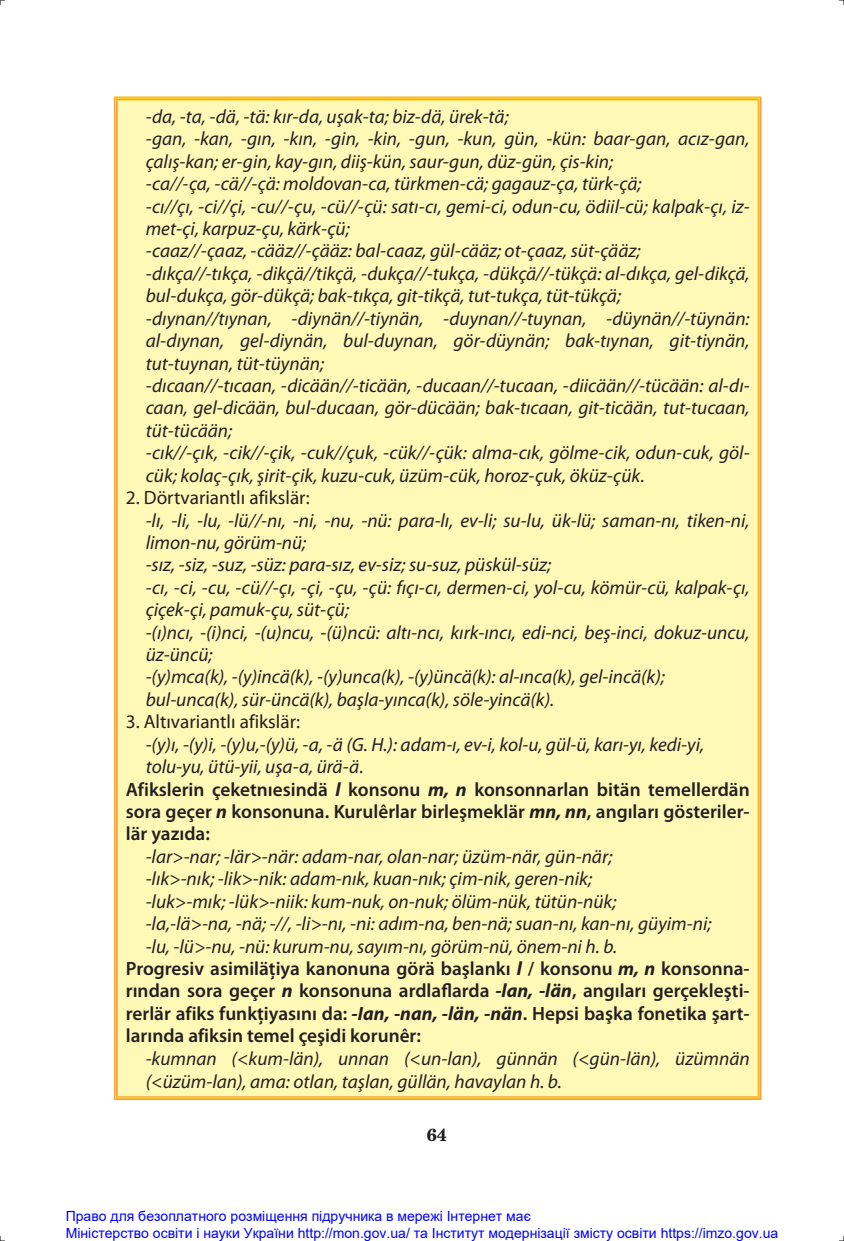
<style>
.page{position:relative;width:844px;height:1241px;background:#fff}
.page>*{position:absolute;margin:0;border:0;box-sizing:border-box;transform-origin:0 0}
.t1{font:italic 19.25px/22.4px "Myriad Pro";color:#231f20}
.t2{font:600 19.25px "Myriad Pro";color:#231f20}
.t3{font:19.25px "Myriad Pro";color:#231f20}
.t4{font:700 17.5px "Te X Gyre Schola";color:#231f20}
.t5{font:14px/16.8px "Arial";color:#00f}
.s1{font-style:normal}
.s2{font-weight:700;font-style:italic}
</style>
<div class="page">
<div style="left:116px;top:98px;width:643px;height:1000px;background:#fff9b8"></div>
<hr style="left:114px;top:97px;width:647px;height:3px;background:#fff101">
<hr style="left:114px;top:100px;width:4px;height:996px;background:#fff101">
<hr style="left:757px;top:100px;width:4px;height:996px;background:#fbbc2a">
<hr style="left:114px;top:1096px;width:647px;height:3px;background:#fff101">
<hr style="left:114px;top:97px;width:647px;height:1px;background:#f99f42">
<hr style="left:116px;top:98px;width:642px;height:2px;background:#f99f42">
<hr style="left:114px;top:97px;width:1px;height:1001px;background:#f99f42">
<hr style="left:116px;top:100px;width:2px;height:996px;background:#f99f42">
<hr style="left:757px;top:100px;width:1px;height:996px;background:#f99f42">
<hr style="left:759px;top:97px;width:2px;height:1001px;background:#f99f42">
<hr style="left:116px;top:1096px;width:642px;height:1px;background:#f99f42">
<hr style="left:114px;top:1098px;width:647px;height:1px;background:#f99f42">
<p class="t1" style="left:146px;top:105px;width:605px">-da, -ta, -dä, -tä: kır-da, uşak-ta; biz-dä, ürek-tä;<br>-gan, -kan, -gın, -kın, -gin, -kin, -gun, -kun, gün, -kün: baar-gan, acız-gan, çalış-kan; er-gin, kay-gın, diiş-kün, saur-gun, düz-gün, çis-kin;<br>-ca//-ça, -cä//-çä: moldovan-ca, türkmen-cä; gagauz-ça, türk-çä;<br>-cı//çı, -ci//çi, -cu//-çu, -cü//-çü: satı-cı, gemi-ci, odun-cu, ödiil-cü; kalpak-çı, iz&shy;met-çi, karpuz-çu, kärk-çü;<br>-caaz//-çaaz, -cääz//-çääz: bal-caaz, gül-cääz; ot-çaaz, süt-çääz; -dıkça//-tıkça, -dikçä//tikçä, -dukça//-tukça, -dükçä//-tükçä: al-dıkça, gel-dikçä, bul-dukça, gör-dükçä; bak-tıkça, git-tikçä, tut-tukça, tüt-tükçä; -dıynan//tıynan, -diynän//-tiynän, -duynan//-tuynan, -düynän//-tüynän: al-dıynan, gel-diynän, bul-duynan, gör-düynän; bak-tıynan, git-tiynän, tut-tuynan, tüt-tüynän;<br>-dıcaan//-tıcaan, -dicään//-ticään, -ducaan//-tucaan, -diicään//-tücään: al-dı&shy;caan, gel-dicään, bul-ducaan, gör-dücään; bak-tıcaan, git-ticään, tut-tucaan, tüt-tücään;<br>-cık//-çık, -cik//-çik, -cuk//çuk, -cük//-çük: alma-cık, gölme-cik, odun-cuk, göl&shy;cük; kolaç-çık, şirit-çik, kuzu-cuk, üzüm-cük, horoz-çuk, öküz-çük<span class="s1">.</span></p>
<p class="t3" style="left:126px;top:485px;width:185px">2. Dörtvariantlı afikslär:</p>
<p class="t1" style="left:146px;top:508px;width:605px">-lı, -li, -lu, -lü//-nı, -ni, -nu, -nü: para-lı, ev-li; su-lu, ük-lü; saman-nı, tiken-ni, limon-nu, görüm-nü;<br>-sız, -siz, -suz, -süz: para-sız, ev-siz; su-suz, püskül-süz;<br>-cı, -ci, -cu, -cü//-çı, -çi, -çu, -çü: fıçı-cı, dermen-ci, yol-cu, kömür-cü, kalpak-çı, çiçek-çi, pamuk-çu, süt-çü;<br>-(ı)ncı, -(i)nci, -(u)ncu, -(ü)ncü: altı-ncı, kırk-ıncı, edi-nci, beş-inci, dokuz-uncu, üz-üncü;<br>-(y)mca(k), -(y)incä(k), -(y)unca(k), -(y)üncä(k): al-ınca(k), gel-incä(k); bul-unca(k), sür-üncä(k), başla-yınca(k), söle-yincä(k).</p>
<p class="t3" style="left:126px;top:710px;width:176px">3. Altıvariantlı afikslär:</p>
<p class="t1" style="left:146px;top:732px;width:559px">-(y)ı, -(y)i, -(y)u,-(y)ü, -a, -ä (G. H.): adam-ı, ev-i, kol-u, gül-ü, karı-yı, kedi-yi,</p>
<p class="t1" style="left:146px;top:755px;width:219px">tolu-yu, ütü-yii, uşa-a, ürä-ä<span class="s1">.</span></p>
<p class="t2" style="left:126px;top:776px;width:625px">Afikslerin çeketnıesindä <span class="s2">l</span> konsonu <span class="s2">m, n</span> konsonnarlan bitän temellerdän</p>
<p class="t2" style="left:126px;top:799px;width:625px">sora geçer <span class="s2">n</span> konsonuna. Kurulêrlar birleşmeklär <span class="s2">mn, nn</span>, angıları gösteriler-</p>
<p class="t2" style="left:126px;top:821px;width:85px">lär yazıda:</p>
<p class="t1" style="left:146px;top:844px;width:468px">-lar&gt;-nar; -lär&gt;-när: adam-nar, olan-nar; üzüm-när, gün-när;</p>
<p class="t1" style="left:146px;top:867px;width:448px">-lık&gt;-nık; -lik&gt;-nik: adam-nık, kuan-nık; çim-nik, geren-nik;</p>
<p class="t1" style="left:146px;top:889px;width:472px">-luk&gt;-mık; -lük&gt;-niik: kum-nuk, on-nuk; ölüm-nük, tütün-nük;</p>
<p class="t1" style="left:146px;top:912px;width:567px">-la,-lä&gt;-na, -nä; -//, -li&gt;-nı, -ni: adım-na, ben-nä; suan-nı, kan-nı, güyim-ni;</p>
<p class="t1" style="left:146px;top:934px;width:473px">-lu, -lü&gt;-nu, -nü: kurum-nu, sayım-nı, görüm-nü, önem-ni h. b.</p>
<p class="t2" style="left:126px;top:956px;width:625px">Progresiv asimiläţiya kanonuna görä başlankı <span class="s2">l</span> / konsonu <span class="s2">m, n</span> konsonna-</p>
<p class="t2" style="left:126px;top:978px;width:625px">rından sora geçer <span class="s2">n</span> konsonuna ardlaflarda <span class="s2">-lan, -län</span>, angıları gerçekleşti-</p>
<p class="t2" style="left:126px;top:1000px;width:625px">rerlär afiks funkţiyasını da: <span class="s2">-Ian, -nan, -län, -nän</span>. Hepsi başka fonetika şart-</p>
<p class="t2" style="left:126px;top:1023px;width:296px">larında afiksin temel çeşidi korunêr:</p>
<p class="t1" style="left:146px;top:1046px;width:605px;line-height:22.9px">-kumnan (&lt;kum-län), unnan (&lt;un-lan), günnän (&lt;gün-län), üzümnän (&lt;üzüm-lan), ama: otlan, taşlan, güllän, havaylan h. b.</p>
<p class="t4" style="left:426px;top:1119px;width:22px">64</p>
<p class="t5" style="left:66px;top:1207px;width:713px">Право для безоплатного розміщення підручника в мережі Інтернет має<br>Міністерство освіти і науки України http://mon.gov.ua/ та Інститут модернізації змісту освіти https://imzo.gov.ua</p>
</div>
